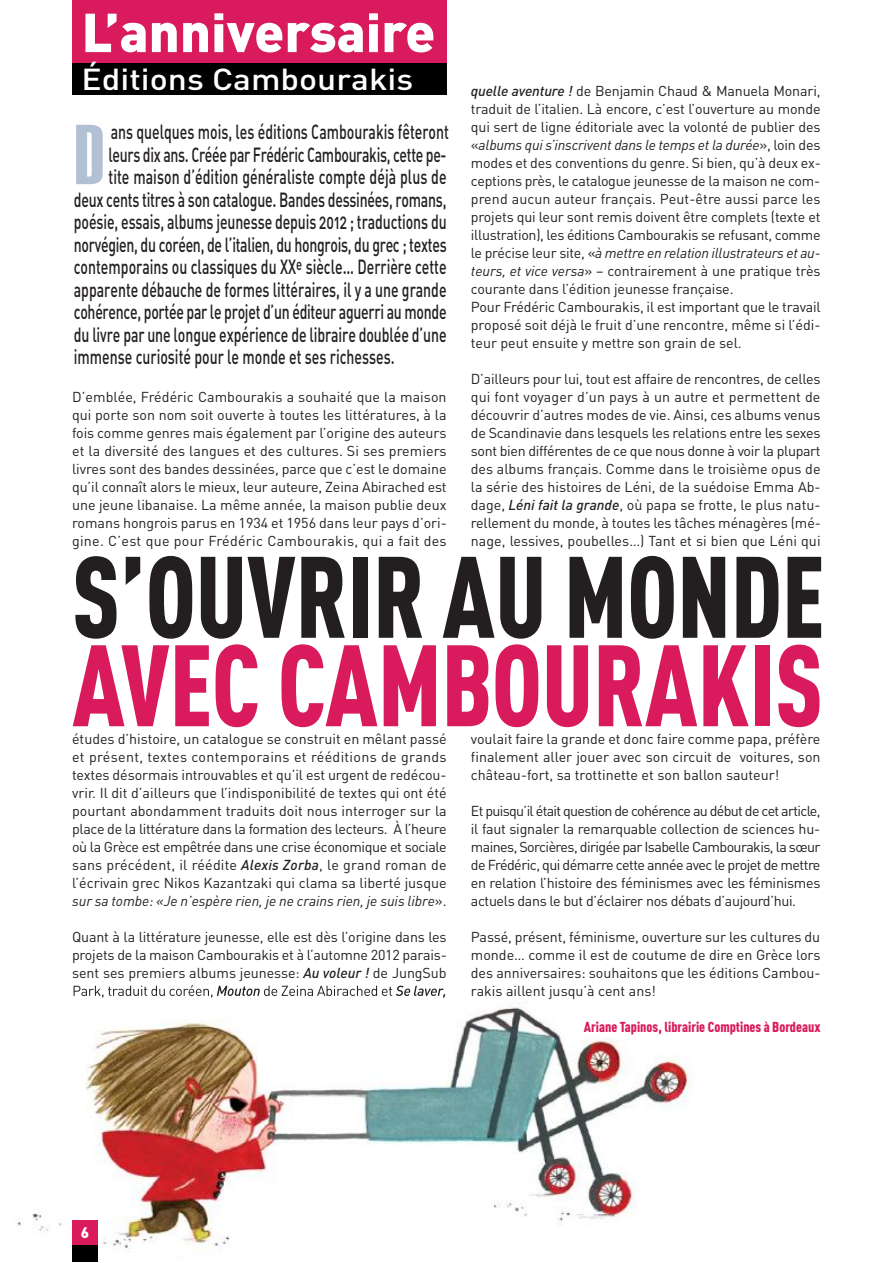
<style>
.page{position:relative;width:893px;height:1263px;background:#fff}
.page>*{position:absolute;margin:0;border:0;box-sizing:border-box;transform-origin:0 0}
.t1{font:113.7px "DIN Cond Black Alternate";color:#231f20;scale:.9 1}
.t2{font:113.7px "DIN Cond Black Alternate";color:#d91b5d;scale:.9 1}
.t3{font:89.1px "House Gothic Bold Two";color:#b1c0d2}
.t4{font:900 54px "DIN Pro";color:#fff}
.t5{font:500 30px "DIN";color:#fff;scale:1.12 1}
.t6{font:20.25px "DIN Medium Alternate";letter-spacing:-.005em;color:#231f20;scale:.69 1}
.t7{font:20.25px "DIN Medium Alternate";letter-spacing:-.025em;color:#231f20;scale:.69 1}
.t8{font:900 15px "DIN Pro";color:#fff}
.t9{font:14.25px/18px "DIN";letter-spacing:-.01em;color:#231f20;text-align:justify}
.t10{font:14.25px "DIN Cond Black Alternate";color:#d91b5d}
.s1{font-weight:500;font-style:italic}
.s2{font-style:italic}
</style>
<div class="page">
<div style="left:72px;top:0;width:375px;height:64px;background:#d91b5d"></div>
<div style="left:72px;top:64px;width:375px;height:31px;background:#000"></div>
<img style="left:17px;top:985px;width:674px;height:264px">
<img style="left:74px;top:986px;width:108px;height:12px">
<img style="left:217px;top:986px;width:43px;height:10px">
<img style="left:264px;top:986px;width:106px;height:10px">
<img style="left:396px;top:986px;width:49px;height:12px">
<div style="left:72px;top:1221px;width:26px;height:25px;background:#d91b5d"></div>
<div style="left:72px;top:1246px;width:26px;height:16px;background:#000"></div>
<h3 class="t4" style="left:82px;top:-4px;width:355px">L’anniversaire</h3>
<h3 class="t5" style="left:82px;top:60px;width:298px">Éditions Cambourakis</h3>
<h2 class="t3" style="left:74px;top:102px;width:33px">D</h2>
<h3 class="t6" style="left:111px;top:119px;width:491px">ans quelques mois, les éditions Cambourakis fêteront</h3>
<h3 class="t7" style="left:109px;top:141px;width:491px">leurs dix ans. Créée par Frédéric Cambourakis, cette pe-</h3>
<h3 class="t6" style="left:109px;top:164px;width:492px">tite maison d’édition généraliste compte déjà plus de</h3>
<h3 class="t6" style="left:74px;top:186px;width:542px">deux cents titres à son catalogue. Bandes dessinées, romans,</h3>
<h3 class="t6" style="left:74px;top:209px;width:542px">poésie, essais, albums jeunesse depuis 2012 ; traductions du</h3>
<h3 class="t6" style="left:74px;top:231px;width:542px">norvégien, du coréen, de l’italien, du hongrois, du grec ; textes</h3>
<h3 class="t6" style="left:74px;top:254px;width:542px">contemporains ou classiques du XX<sup>e</sup> siècle… Derrière cette</h3>
<h3 class="t6" style="left:74px;top:276px;width:542px">apparente débauche de formes littéraires, il y a une grande</h3>
<h3 class="t6" style="left:74px;top:299px;width:542px">cohérence, portée par le projet d’un éditeur aguerri au monde</h3>
<h3 class="t6" style="left:74px;top:321px;width:542px">du livre par une longue expérience de libraire doublée d’une</h3>
<h3 class="t6" style="left:74px;top:344px;width:467px">immense curiosité pour le monde et ses richesses.</h3>
<p class="t9" style="left:72px;top:387px;width:376px">D’emblée, Frédéric Cambourakis a souhaité que la maison qui porte son nom soit ouverte à toutes les littératures, à la fois comme genres mais également par l’origine des auteurs et la diversité des langues et des cultures. Si ses premiers livres sont des bandes dessinées, parce que c’est le domaine qu’il connaît alors le mieux, leur auteure, Zeina Abirached est une jeune libanaise. La même année, la maison publie deux romans hongrois parus en 1934 et 1956 dans leur pays d’ori&shy;gine. C’est que pour Frédéric Cambourakis, qui a fait des</p>
<p class="t9" style="left:471px;top:81px;width:351px;text-align:left"><span class="s1">quelle aventure !</span> de Benjamin Chaud &amp; Manuela Monari, traduit de l’italien. Là encore, c’est l’ouverture au monde qui sert de ligne éditoriale avec la volonté de publier des «<span class="s2">albums qui s’inscrivent dans le temps et la durée</span>», loin des modes et des conventions du genre. Si bien, qu’à deux ex&shy;ceptions près, le catalogue jeunesse de la maison ne com&shy;prend aucun auteur français. Peut-être aussi parce les projets qui leur sont remis doivent être complets (texte et illustration), les éditions Cambourakis se refusant, comme le précise leur site, «<span class="s2">à mettre en relation illustrateurs et au&shy;teurs, et vice versa</span>» – contrairement à une pratique très courante dans l’édition jeunesse française.<br>Pour Frédéric Cambourakis, il est important que le travail proposé soit déjà le fruit d’une rencontre, même si l’édi&shy;teur peut ensuite y mettre son grain de sel.</p>
<p class="t9" style="left:471px;top:369px;width:351px">D’ailleurs pour lui, tout est affaire de rencontres, de celles qui font voyager d’un pays à un autre et permettent de découvrir d’autres modes de vie. Ainsi, ces albums venus de Scandinavie dans lesquels les relations entre les sexes sont bien différentes de ce que nous donne à voir la plupart des albums français. Comme dans le troisième opus de la série des histoires de Léni, de la suédoise Emma Ab&shy;dage, <span class="s1">Léni fait la grande</span>, où papa se frotte, le plus natu&shy;rellement du monde, à toutes les tâches ménagères (mé&shy;nage, lessives, poubelles…) Tant et si bien que Léni qui</p>
<h1 class="t1" style="left:72px;top:526px;width:837px">S’OUVRIR AU MONDE</h1>
<h1 class="t2" style="left:72px;top:614px;width:836px">AVEC CAMBOURAKIS</h1>
<p class="t9" style="left:72px;top:729px;width:376px">études d’histoire, un catalogue se construit en mêlant passé et présent, textes contemporains et rééditions de grands textes désormais introuvables et qu’il est urgent de redécou&shy;vrir. Il dit d’ailleurs que l’indisponibilité de textes qui ont été pourtant abondamment traduits doit nous interroger sur la place de la littérature dans la formation des lecteurs. À l’heure où la Grèce est empêtrée dans une crise économique et sociale sans précédent, il réédite <span class="s1">Alexis Zorba</span>, le grand roman de l’écrivain grec Nikos Kazantzaki qui clama sa liberté jusque <span class="s2">sur sa tombe: «Je n’espère rien, je ne crains rien, je suis libre</span>».</p>
<p class="t9" style="left:72px;top:927px;width:376px">Quant à la littérature jeunesse, elle est dès l’origine dans les projets de la maison Cambourakis et à l’automne 2012 parais&shy;sent ses premiers albums jeunesse: <span class="s1">Au voleur !</span> de JungSub</p>
<p class="t9" style="left:471px;top:729px;width:351px">voulait faire la grande et donc faire comme papa, préfère finalement aller jouer avec son circuit de voitures, son château-fort, sa trottinette et son ballon sauteur!</p>
<p class="t9" style="left:471px;top:801px;width:351px">Et puisqu’il était question de cohérence au début de cet article, il faut signaler la remarquable collection de sciences hu&shy;maines, Sorcières, dirigée par Isabelle Cambourakis, la sœur de Frédéric, qui démarre cette année avec le projet de mettre en relation l’histoire des féminismes avec les féminismes actuels dans le but d’éclairer nos débats d’aujourd’hui.</p>
<p class="t9" style="left:471px;top:927px;width:351px">Passé, présent, féminisme, ouverture sur les cultures du monde… comme il est de coutume de dire en Grèce lors des anniversaires: souhaitons que les éditions Cambou&shy;rakis aillent jusqu’à cent ans!</p>
<p class="t10" style="left:584px;top:1018px;width:238px">Ariane Tapinos, librairie Comptines à Bordeaux</p>
<p class="t8" style="left:81px;top:1222px;width:10px">6</p>
</div>
